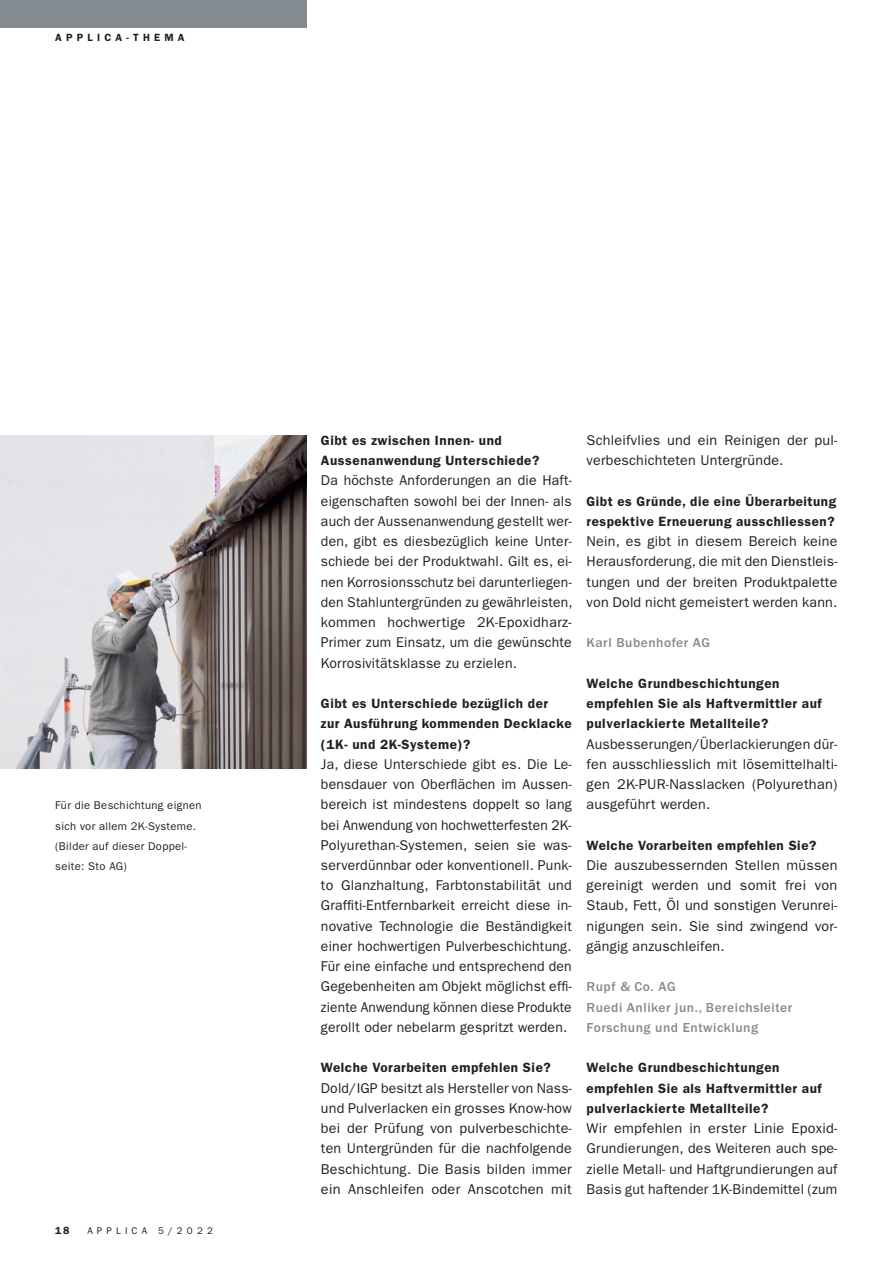
<style>
.page{position:relative;width:893px;height:1263px;background:#fff}
.page>*{position:absolute;margin:0;border:0;box-sizing:border-box;transform-origin:0 0}
.t1{font:14.25px/20.2px "ITC Franklin Gothic Std";letter-spacing:.015em;color:#231f20;text-align:justify}
.t2{font:600 13.5px/20.2px "ITC Franklin Gothic Std";letter-spacing:.04em;color:#231f20}
.t3{font:500 13.5px/20.2px "ITC Franklin Gothic Std";letter-spacing:.04em;color:#838b90}
.t4{font:11.25px/20.2px "ITC Franklin Gothic Std";letter-spacing:.03em;color:#231f20}
.t5{font:600 10.5px "ITC Franklin Gothic Std";letter-spacing:.4em;color:#231f20}
.t6{font:9.75px "ITC Franklin Gothic Std";letter-spacing:.42em;color:#231f20}
</style>
<div class="page">
<div style="left:0;top:0;width:306px;height:28px;background:#838b90"></div>
<img style="left:0;top:436px;width:306px;height:333px">
<p class="t5" style="left:55px;top:34px;width:131px">APPLICA-THEMA</p>
<p class="t4" style="left:55px;top:796px;width:148px">Für die Beschichtung eignen sich vor allem 2K-Systeme. (Bilder auf dieser Doppel&shy;seite: Sto AG)</p>
<p class="t5" style="left:55px;top:1227px;width:16px">18</p>
<p class="t6" style="left:87px;top:1227px;width:127px">APPLICA 5/2022</p>
<p class="t2" style="left:321px;top:431px;width:220px">Gibt es zwischen Innen- und<br>Aussenanwendung Unterschiede?</p>
<p class="t1" style="left:321px;top:471px;width:253px">Da höchste Anforderungen an die Haft&shy;eigenschaften sowohl bei der Innen- als auch der Aussenanwendung gestellt wer&shy;den, gibt es diesbezüglich keine Unter&shy;schiede bei der Produktwahl. Gilt es, ei&shy;nen Korrosionsschutz bei darunterliegen&shy;den Stahluntergründen zu gewährleisten, kommen hochwertige 2K-Epoxidharz-Primer zum Einsatz, um die gewünschte Korrosivitätsklasse zu erzielen.</p>
<p class="t2" style="left:321px;top:694px;width:252px">Gibt es Unterschiede bezüglich der<br>zur Ausführung kommenden Decklacke (1K- und 2K-Systeme)?</p>
<p class="t1" style="left:321px;top:755px;width:252px">Ja, diese Unterschiede gibt es. Die Le&shy;bensdauer von Oberflächen im Aussen&shy;bereich ist mindestens doppelt so lang bei Anwendung von hochwetterfesten 2K-Polyurethan-Systemen, seien sie was&shy;serverdünnbar oder konventionell. Punk&shy;to Glanzhaltung, Farbtonstabilität und Graffiti- Entfernbarkeit erreicht diese in&shy;novative Technologie die Beständigkeit einer hochwertigen Pulverbeschichtung.<br>Für eine einfache und entsprechend den Gegebenheiten am Objekt möglichst effi&shy;ziente Anwendung können diese Produkte gerollt oder nebelarm gespritzt werden.</p>
<p class="t2" style="left:321px;top:1059px;width:231px">Welche Vorarbeiten empfehlen Sie?</p>
<p class="t1" style="left:321px;top:1079px;width:252px">Dold/IGP besitzt als Hersteller von Nass&shy;und Pulverlacken ein grosses Know-how bei der Prüfung von pulverbeschichte&shy;ten Untergründen für die nachfolgende Beschichtung. Die Basis bilden immer ein Anschleifen oder Anscotchen mit</p>
<p class="t1" style="left:587px;top:431px;width:252px">Schleifvlies und ein Reinigen der pul&shy;verbeschichteten Untergründe.</p>
<p class="t2" style="left:587px;top:492px;width:251px">Gibt es Gründe, die eine Überarbeitung respektive Erneuerung ausschliessen?</p>
<p class="t1" style="left:587px;top:532px;width:252px">Nein, es gibt in diesem Bereich keine Herausforderung, die mit den Dienstleis&shy;tungen und der breiten Produktpalette von Dold nicht gemeistert werden kann.</p>
<p class="t3" style="left:587px;top:633px;width:125px">Karl Bubenhofer AG</p>
<p class="t2" style="left:587px;top:674px;width:237px">Welche Grundbeschichtungen empfehlen Sie als Haftvermittler auf pulverlackierte Metallteile?</p>
<p class="t1" style="left:587px;top:735px;width:252px">Ausbesserungen/Überlackierungen dür&shy;fen ausschliesslich mit lösemittelhalti&shy;gen 2K-PUR-Nasslacken (Polyurethan) ausgeführt werden.</p>
<p class="t2" style="left:587px;top:836px;width:231px">Welche Vorarbeiten empfehlen Sie?</p>
<p class="t1" style="left:587px;top:856px;width:252px">Die auszubessernden Stellen müssen gereinigt werden und somit frei von Staub, Fett, Öl und sonstigen Verunrei&shy;nigungen sein. Sie sind zwingend vor&shy;gängig anzuschleifen.</p>
<p class="t3" style="left:587px;top:978px;width:207px">Rupf &amp; Co. AG<br>Ruedi Anliker jun., Bereichsleiter<br>Forschung und Entwicklung</p>
<p class="t2" style="left:587px;top:1059px;width:237px">Welche Grundbeschichtungen empfehlen Sie als Haftvermittler auf pulverlackierte Metallteile?</p>
<p class="t1" style="left:587px;top:1119px;width:252px">Wir empfehlen in erster Linie Epoxid-Grundierungen, des Weiteren auch spe&shy;zielle Metall- und Haftgrundierungen auf Basis gut haftender 1K-Bindemittel (zum</p>
</div>
